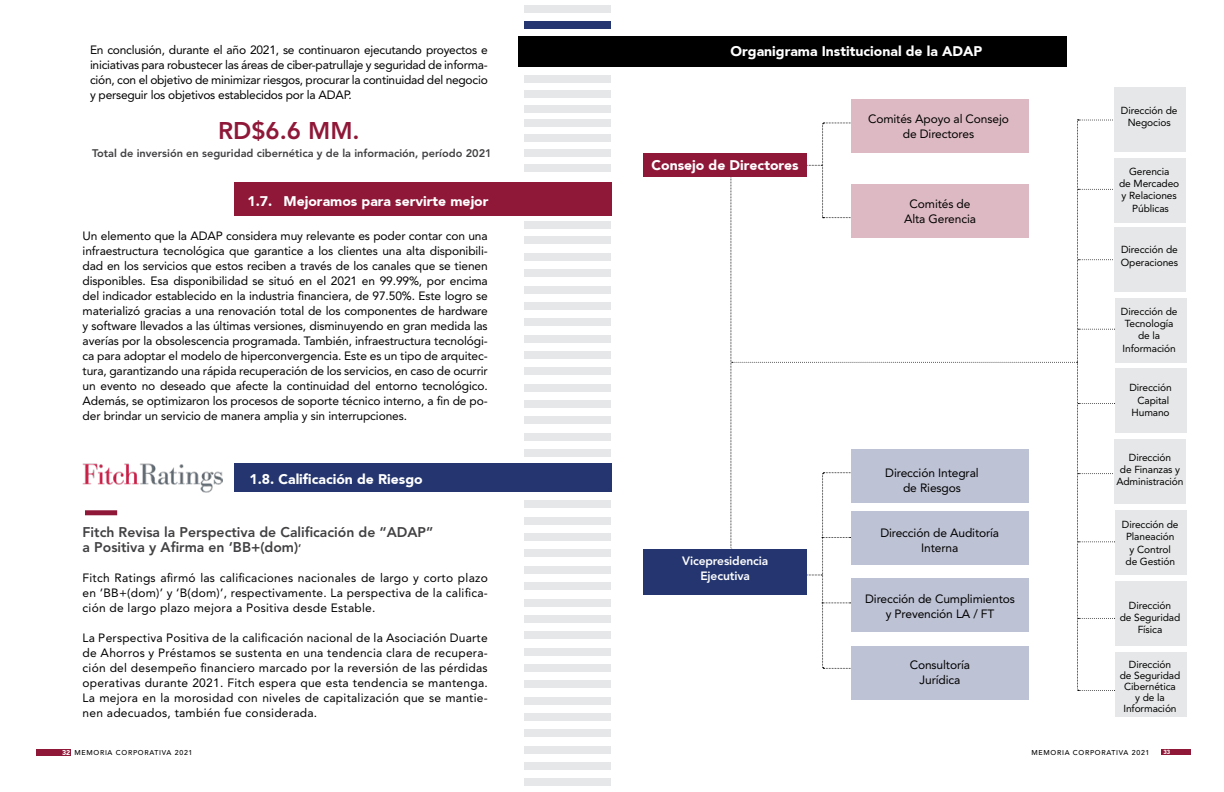
<style>
.page{position:relative;width:1224px;height:792px;background:#fff}
.page>*{position:absolute;margin:0;border:0;box-sizing:border-box;transform-origin:0 0}
.t1{font:800 24px "Avenir LT Std";color:#8f1838}
.t2{font:900 14px "Avenir";color:#fff}
.t3{font:800 14px/15px "Avenir LT Std";color:#414042}
.t4{font:12px/15px "Avenir LT Std";letter-spacing:-.01em;color:#000;text-align:center}
.t5{font:800 12px/15px "Avenir LT Std";letter-spacing:-.01em;color:#fff;text-align:center}
.t6{font:800 11px "Avenir LT Std";color:#414042}
.t7{font:10.2px/12.2px "Avenir LT Std";letter-spacing:-.01em;color:#000;text-align:center}
.t8{font:500 7px "Avenir LT Std";letter-spacing:.1em;color:#000}
.t9{font:900 5.9px "Avenir";color:#fff}
.s1{font-size:11px}
.s2{font-family:"Avenir";font-weight:900;color:#fff}
</style>
<div class="page">
<div style="left:36px;top:750px;width:35px;height:6px;background:#8f1838"></div>
<div style="left:1162px;top:749px;width:29px;height:6px;background:#8f1838"></div>
<svg style="left:731px;top:120px;width:385px;height:571px"></svg>
<div style="left:852px;top:100px;width:177px;height:53px;background:#ddbac3"></div>
<div style="left:852px;top:185px;width:177px;height:53px;background:#ddbac3"></div>
<div style="left:644px;top:550px;width:163px;height:45px;background:#24356f"></div>
<div style="left:852px;top:449px;width:177px;height:53px;background:#bdc2d4"></div>
<div style="left:852px;top:578px;width:177px;height:53px;background:#bdc2d4"></div>
<div style="left:1114px;top:87px;width:71px;height:65px;background:#e6e7e8"></div>
<div style="left:1115px;top:369px;width:71px;height:64px;background:#e6e7e8"></div>
<div style="left:1114px;top:227px;width:71px;height:64px;background:#e6e7e8"></div>
<div style="left:1115px;top:510px;width:71px;height:64px;background:#e6e7e8"></div>
<div style="left:1114px;top:159px;width:71px;height:64px;background:#e6e7e8"></div>
<div style="left:1115px;top:440px;width:71px;height:64px;background:#e6e7e8"></div>
<div style="left:1115px;top:299px;width:71px;height:64px;background:#e6e7e8"></div>
<div style="left:1116px;top:582px;width:71px;height:64px;background:#e6e7e8"></div>
<div style="left:1116px;top:653px;width:71px;height:64px;background:#e6e7e8"></div>
<div style="left:851px;top:512px;width:178px;height:53px;background:#bdc2d4"></div>
<div style="left:852px;top:646px;width:177px;height:53px;background:#bdc2d4"></div>
<div style="left:518px;top:36px;width:549px;height:31px;background:#000"></div>
<div style="left:234px;top:182px;width:378px;height:33px;background:#8f1838"></div>
<div style="left:85px;top:510px;width:32px;height:5px;background:#8f1838"></div>
<div style="left:524px;top:599px;width:87px;height:7px;background:#e6e7e8"></div>
<div style="left:524px;top:501px;width:87px;height:7px;background:#e6e7e8"></div>
<div style="left:524px;top:631px;width:87px;height:8px;background:#e6e7e8"></div>
<div style="left:524px;top:533px;width:87px;height:8px;background:#e6e7e8"></div>
<div style="left:524px;top:582px;width:87px;height:8px;background:#e6e7e8"></div>
<div style="left:524px;top:648px;width:87px;height:7px;background:#e6e7e8"></div>
<div style="left:524px;top:550px;width:87px;height:7px;background:#e6e7e8"></div>
<div style="left:524px;top:730px;width:87px;height:7px;background:#e6e7e8"></div>
<div style="left:524px;top:269px;width:87px;height:8px;background:#e6e7e8"></div>
<div style="left:524px;top:335px;width:87px;height:7px;background:#e6e7e8"></div>
<div style="left:524px;top:400px;width:87px;height:8px;background:#e6e7e8"></div>
<div style="left:524px;top:164px;width:87px;height:8px;background:#e6e7e8"></div>
<div style="left:524px;top:664px;width:87px;height:8px;background:#e6e7e8"></div>
<div style="left:524px;top:746px;width:87px;height:8px;background:#e6e7e8"></div>
<div style="left:524px;top:6px;width:87px;height:7px;background:#e6e7e8"></div>
<div style="left:524px;top:680px;width:87px;height:8px;background:#e6e7e8"></div>
<div style="left:524px;top:221px;width:87px;height:8px;background:#e6e7e8"></div>
<div style="left:524px;top:286px;width:87px;height:7px;background:#e6e7e8"></div>
<div style="left:524px;top:351px;width:87px;height:8px;background:#e6e7e8"></div>
<div style="left:524px;top:417px;width:87px;height:7px;background:#e6e7e8"></div>
<div style="left:524px;top:120px;width:87px;height:7px;background:#e6e7e8"></div>
<div style="left:524px;top:762px;width:87px;height:8px;background:#e6e7e8"></div>
<div style="left:524px;top:22px;width:87px;height:7px;background:#24356f"></div>
<div style="left:524px;top:697px;width:87px;height:7px;background:#e6e7e8"></div>
<div style="left:524px;top:237px;width:87px;height:7px;background:#e6e7e8"></div>
<div style="left:524px;top:302px;width:87px;height:8px;background:#e6e7e8"></div>
<div style="left:524px;top:367px;width:87px;height:8px;background:#e6e7e8"></div>
<div style="left:524px;top:433px;width:87px;height:8px;background:#e6e7e8"></div>
<div style="left:524px;top:134px;width:87px;height:8px;background:#e6e7e8"></div>
<div style="left:524px;top:779px;width:87px;height:7px;background:#e6e7e8"></div>
<div style="left:524px;top:713px;width:87px;height:8px;background:#e6e7e8"></div>
<div style="left:524px;top:253px;width:87px;height:8px;background:#e6e7e8"></div>
<div style="left:524px;top:318px;width:87px;height:8px;background:#e6e7e8"></div>
<div style="left:524px;top:384px;width:87px;height:7px;background:#e6e7e8"></div>
<div style="left:524px;top:449px;width:87px;height:8px;background:#e6e7e8"></div>
<div style="left:524px;top:149px;width:87px;height:8px;background:#e6e7e8"></div>
<div style="left:524px;top:75px;width:87px;height:8px;background:#e6e7e8"></div>
<div style="left:524px;top:90px;width:87px;height:8px;background:#e6e7e8"></div>
<div style="left:524px;top:105px;width:87px;height:7px;background:#e6e7e8"></div>
<div style="left:524px;top:615px;width:87px;height:8px;background:#e6e7e8"></div>
<div style="left:524px;top:517px;width:87px;height:8px;background:#e6e7e8"></div>
<div style="left:524px;top:566px;width:87px;height:8px;background:#e6e7e8"></div>
<div style="left:234px;top:463px;width:378px;height:29px;background:#24356f"></div>
<div style="left:644px;top:153px;width:163px;height:24px;background:#8f1838"></div>
<img style="left:83px;top:463px;width:140px;height:30px">
<p class="t4" style="left:90px;top:43px;width:399px">En conclusión, durante el año 2021, se continuaron ejecutando proyectos e</p>
<p class="t2" style="left:731px;top:45px;width:253px">Organigrama Institucional de la ADAP</p>
<p class="t4" style="left:90px;top:58px;width:399px;text-align:justify">iniciativas para robustecer las áreas de ciber-patrullaje y seguridad de informa&shy;ción, con el objetivo de minimizar riesgos, procurar la continuidad del negocio y perseguir los objetivos establecidos por la ADAP.</p>
<h1 class="t1" style="left:218px;top:118px;width:143px">RD$6.6 MM.</h1>
<p class="t4" style="left:868px;top:111px;width:142px">Comités Apoyo al Consejo de Directores</p>
<p class="t6" style="left:92px;top:148px;width:401px">Total de inversión en seguridad cibernética y de la información, período 2021</p>
<p class="t2" style="left:248px;top:195px;width:242px">1.7. Mejoramos para servirte mejor</p>
<p class="t4" style="left:83px;top:228px;width:407px;text-align:justify">Un elemento que la ADAP considera muy relevante es poder contar con una infraestructura tecnológica que garantice a los clientes una alta disponibili&shy;dad en los servicios que estos reciben a través de los canales que se tienen disponibles. Esa disponibilidad se situó en el 2021 en 99.99%, por encima del indicador establecido en la industria financiera, de 97.50%. Este logro se materializó gracias a una renovación total de los componentes de hardware y software llevados a las últimas versiones, disminuyendo en gran medida las averías por la obsolescencia programada. También, infraestructura tecnológi&shy;ca para adoptar el modelo de hiperconvergencia. Este es un tipo de arquitec&shy;tura, garantizando una rápida recuperación de los servicios, en caso de ocurrir un evento no deseado que afecte la continuidad del entorno tecnológico.<br>Además, se optimizaron los procesos de soporte técnico interno, a fin de po&shy;der brindar un servicio de manera amplia y sin interrupciones.</p>
<p class="t2" style="left:250px;top:471px;width:175px">1.8. Calificación de Riesgo</p>
<p class="t3" style="left:83px;top:525px;width:352px">Fitch Revisa la Perspectiva de Calificación de “ADAP” a Positiva y Afirma en ‘BB+(dom)<span class="s1">’</span></p>
<p class="t4" style="left:83px;top:571px;width:407px;text-align:justify">Fitch Ratings afirmó las calificaciones nacionales de largo y corto plazo en ‘BB+(dom)’ y ‘B(dom)’, respectivamente. La perspectiva de la califica&shy;ción de largo plazo mejora a Positiva desde Estable.</p>
<p class="t4" style="left:83px;top:631px;width:407px;text-align:justify">La Perspectiva Positiva de la calificación nacional de la Asociación Duarte de Ahorros y Préstamos se sustenta en una tendencia clara de recupera&shy;ción del desempeño financiero marcado por la reversión de las pérdidas operativas durante 2021. Fitch espera que esta tendencia se mantenga.<br>La mejora en la morosidad con niveles de capitalización que se mantie&shy;nen adecuados, también fue considerada.</p>
<p class="t2" style="left:652px;top:159px;width:149px">Consejo de Directores</p>
<p class="t4" style="left:904px;top:196px;width:73px">Comités de<br>Alta Gerencia</p>
<p class="t5" style="left:682px;top:553px;width:88px">Vicepresidencia<br>Ejecutiva</p>
<p class="t4" style="left:885px;top:465px;width:95px">Dirección Integral de Riesgos</p>
<p class="t4" style="left:880px;top:526px;width:120px">Dirección de Auditoría<br>Interna</p>
<p class="t4" style="left:865px;top:592px;width:151px">Dirección de Cumplimientos y Prevención LA / FT</p>
<p class="t4" style="left:910px;top:657px;width:62px">Consultoría<br>Jurídica</p>
<p class="t7" style="left:1121px;top:104px;width:58px">Dirección de<br>Negocios</p>
<p class="t7" style="left:1119px;top:166px;width:62px">Gerencia<br>de Mercadeo y Relaciones<br>Públicas</p>
<p class="t7" style="left:1121px;top:244px;width:59px;text-align:left">Dirección de<br>Operaciones</p>
<p class="t7" style="left:1121px;top:306px;width:58px">Dirección de<br>Tecnología de la<br>Información</p>
<p class="t7" style="left:1130px;top:382px;width:44px">Dirección<br>Capital<br>Humano</p>
<p class="t7" style="left:1116px;top:451px;width:69px">Dirección<br>de Finanzas y<br>Administración</p>
<p class="t7" style="left:1122px;top:519px;width:58px">Dirección de<br>Planeación<br>y Control<br>de Gestión</p>
<p class="t7" style="left:1120px;top:599px;width:62px">Dirección<br>de Seguridad<br>Física</p>
<p class="t7" style="left:1120px;top:659px;width:62px;line-height:11px">Dirección<br>de Seguridad<br>Cibernética<br>y de la<br>Información</p>
<p class="t8" style="left:62px;top:749px;width:132px"><span class="s2">32</span> MEMORIA CORPORATIVA 2021</p>
<p class="t8" style="left:1032px;top:748px;width:120px">MEMORIA CORPORATIVA 2021</p>
<p class="t9" style="left:1163px;top:749px;width:8px">33</p>
</div>
